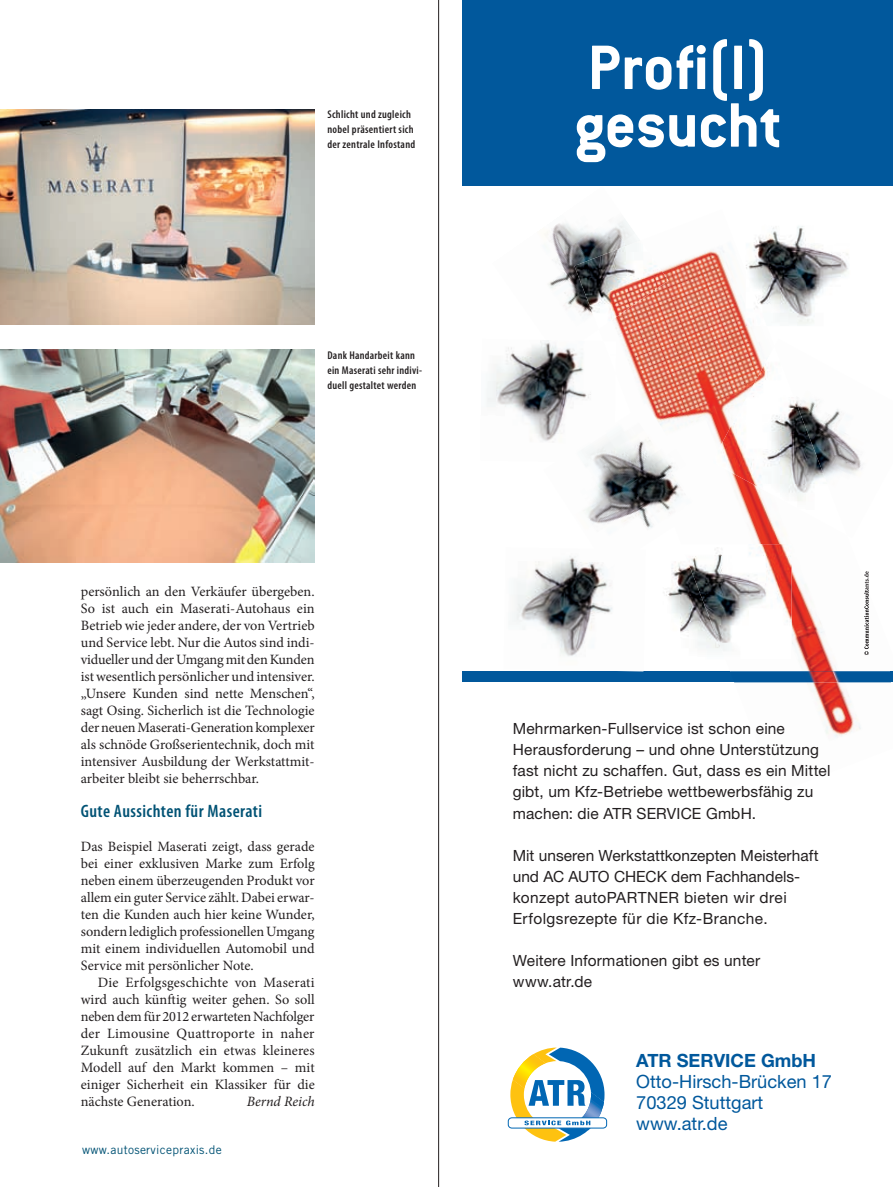
<style>
.page{position:relative;width:893px;height:1187px;background:#fff}
.page>*{position:absolute;margin:0;border:0;box-sizing:border-box;transform-origin:0 0}
.t1{font:700 68.85px/57.6px "Conduit ITC";letter-spacing:-.01em;color:#fff}
.t2{font:18.3px/21px "Helvetica Neue LT";color:#01589c}
.t3{font:700 18.3px "Helvetica Neue LT";color:#01589c}
.t4{font:600 condensed 18px "Myriad Pro";letter-spacing:.025em;color:#005274}
.t5{font:15.45px/21px "Helvetica Neue LT";letter-spacing:.01em;color:#231f20}
.t6{font:14.25px/17px "Minion Pro";color:#231f20;text-align:justify}
.t7{font:italic 14.25px "Minion Pro";color:#231f20}
.t8{font:12px "Trade Gothic LT Std";letter-spacing:.025em;color:#005274}
.t9{font:600 condensed 11.25px/15px "Myriad Pro";letter-spacing:.025em;color:#231f20}
</style>
<div class="page">
<hr style="left:438px;top:0;width:1px;height:1186px;background:#231f20">
<img style="left:0;top:349px;width:315px;height:213px">
<img style="left:0;top:109px;width:315px;height:216px">
<div style="left:508px;top:1117px;width:99px;height:11px;border:1px solid #0166b3;border-radius:4px"></div>
<svg style="left:510px;top:1047px;width:94px;height:94px"></svg>
<div style="left:462px;top:671px;width:431px;height:11px;background:#01589c"></div>
<div style="left:462px;top:0;width:431px;height:186px;background:#01589c"></div>
<img style="left:544px;top:223px;width:55px;height:86px">
<img style="left:487px;top:340px;width:104px;height:101px">
<img style="left:512px;top:561px;width:87px;height:96px">
<img style="left:599px;top:220px;width:292px;height:517px">
<img style="left:730px;top:671px;width:160px;height:11px">
<svg style="left:864px;top:571px;width:5px;height:84px"></svg>
<img style="left:574px;top:240px;width:94px;height:89px">
<img style="left:603px;top:341px;width:13px;height:32px">
<img style="left:712px;top:346px;width:135px;height:189px">
<img style="left:746px;top:271px;width:21px;height:55px">
<img style="left:681px;top:544px;width:110px;height:115px">
<img style="left:543px;top:403px;width:167px;height:166px">
<p class="t9" style="left:327px;top:106px;width:89px">Schlicht und zugleich nobel präsentiert sich der zentrale Infostand</p>
<p class="t9" style="left:327px;top:347px;width:96px">Dank Handarbeit kann ein Maserati sehr indivi&shy;duell gestaltet werden</p>
<p class="t6" style="left:81px;top:582px;width:235px">persönlich an den Verkäufer übergeben.<br>So ist auch ein Maserati-Autohaus ein Betrieb wie jeder andere, der von Vertrieb und Service lebt. Nur die Autos sind indi&shy;vidueller und der Umgang mit den Kunden ist wesentlich persönlicher und intensiver. „Unsere Kunden sind nette Menschen“, sagt Osing. Sicherlich ist die Technologie der neuen Maserati-Generation komplexer als schnöde Großserientechnik, doch mit intensiver Ausbildung der Werkstattmit&shy;arbeiter bleibt sie beherrschbar.</p>
<p class="t4" style="left:81px;top:799px;width:183px">Gute Aussichten für Maserati</p>
<p class="t6" style="left:81px;top:837px;width:235px">Das Beispiel Maserati zeigt, dass gerade bei einer exklusiven Marke zum Erfolg neben einem überzeugenden Produkt vor allem ein guter Service zählt. Dabei erwar&shy;ten die Kunden auch hier keine Wunder, sondern lediglich professionellen Umgang mit einem individuellen Automobil und Service mit persönlicher Note.</p>
<p class="t6" style="left:81px;top:973px;width:236px;text-indent:17px">Die Erfolgsgeschichte von Maserati wird auch künftig weiter gehen. So soll neben dem für 2012 erwarteten Nachfolger der Limousine Quattroporte in naher Zukunft zusätzlich ein etwas kleineres Modell auf den Markt kommen – mit einiger Sicherheit ein Klassiker für die nächste Generation.</p>
<p class="t7" style="left:247px;top:1091px;width:69px">Bernd Reich</p>
<p class="t8" style="left:82px;top:1141px;width:141px">www.autoservicepraxis.de</p>
<h1 class="t1" style="left:574px;top:37px;width:210px">Profi(l) gesucht</h1>
<p class="t5" style="left:513px;top:718px;width:319px">Mehrmarken-Fullservice ist schon eine Herausforderung – und ohne Unterstützung fast nicht zu schaffen. Gut, dass es ein Mittel gibt, um Kfz-Betriebe wettbewerbsfähig zu machen: die ATR SERVICE GmbH.</p>
<p class="t5" style="left:513px;top:844px;width:307px">Mit unseren Werkstattkonzepten Meisterhaft und AC AUTO CHECK dem Fachhandels&shy;konzept autoPARTNER bieten wir drei Erfolgsrezepte für die Kfz-Branche.</p>
<p class="t5" style="left:513px;top:949px;width:249px">Weitere Informationen gibt es unter www.atr.de</p>
<p class="t3" style="left:636px;top:1048px;width:181px">ATR SERVICE GmbH</p>
<p class="t2" style="left:636px;top:1070px;width:197px">Otto-Hirsch-Brücken 17<br>70329 Stuttgart www.atr.de</p>
</div>
